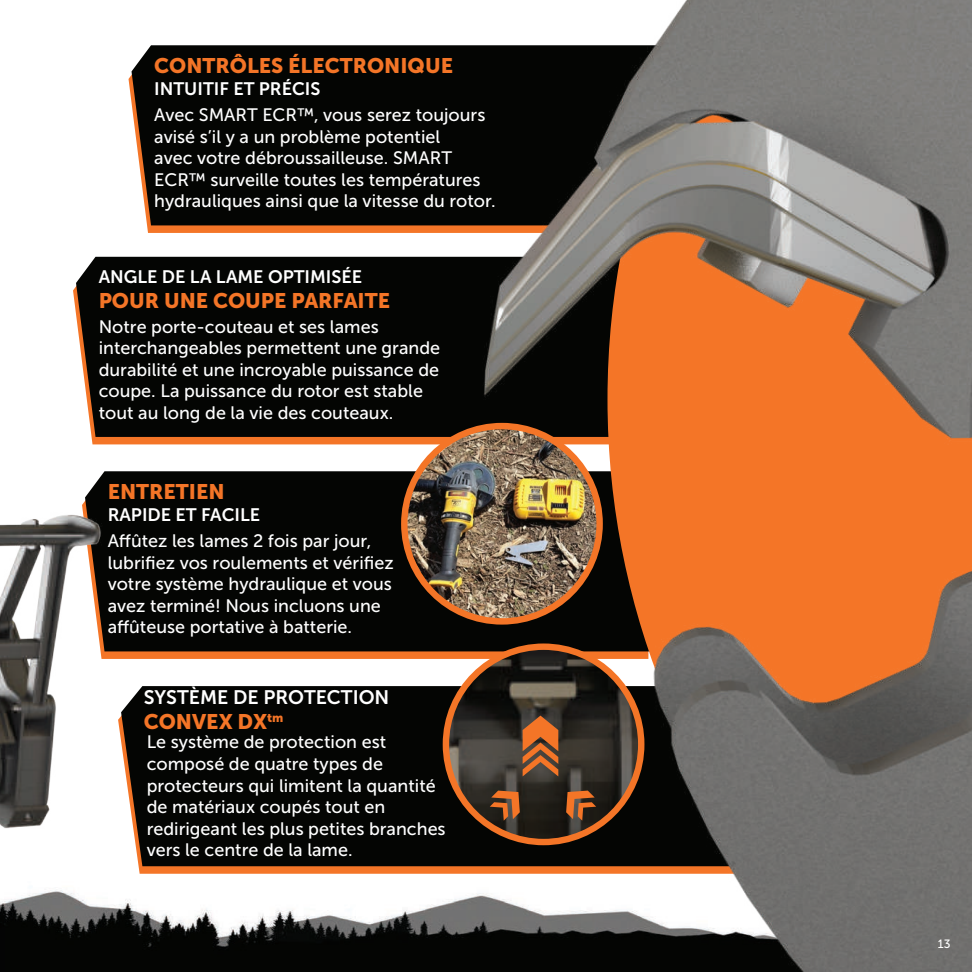
<style>
.page{position:relative;width:972px;height:972px;background:#fff}
.page>*{position:absolute;margin:0;border:0;box-sizing:border-box;transform-origin:0 0}
.t1{font:21px "Museo Sans 900";color:#f47527}
.t2{font:19.5px "Museo Sans 700";color:#fff}
.t3{font:18px/21.6px "Museo Sans 500";color:#fff}
.t4{font:18px "Museo Sans 700";color:#fff}
.t5{font:12px "Museo Sans 500";color:#fff}
</style>
<div class="page">
<img style="left:1px;top:78px;width:461px;height:894px">
<svg style="left:82px;top:479px;width:380px;height:180px;background:#e7732b"></svg>
<div style="left:85px;top:471px;width:377px;height:180px;background:#040503"></div>
<svg style="left:73px;top:264px;width:383px;height:180px;fill:#f47527"></svg>
<div style="left:76px;top:257px;width:386px;height:180px;background:#040503"></div>
<svg style="left:129px;top:71px;width:333px;height:162px;fill:#f47527"></svg>
<div style="left:132px;top:45px;width:330px;height:180px;background:#040503"></div>
<img style="left:0;top:0;width:1px;height:972px">
<svg style="left:118px;top:694px;width:344px;height:180px;fill:#f47527"></svg>
<div style="left:121px;top:686px;width:341px;height:180px;background:#040503"></div>
<img style="left:446px;top:647px;width:195px;height:195px;border-radius:98px">
<img style="left:0;top:508px;width:108px;height:363px">
<img style="left:462px;top:0;width:510px;height:972px">
<img style="left:404px;top:426px;width:196px;height:195px;border-radius:98px">
<div style="left:401px;top:423px;width:202px;height:202px;border:6px solid #f47527;border-radius:50%"></div>
<p class="t1" style="left:154px;top:54px;width:300px">CONTRÔLES ÉLECTRONIQUE</p>
<p class="t4" style="left:154px;top:79px;width:168px">INTUITIF ET PRÉCIS</p>
<p class="t3" style="left:154px;top:104px;width:343px">Avec SMART ECR™, vous serez toujours avisé s’il y a un problème potentiel<br>avec votre débroussailleuse. SMART ECR™ surveille toutes les températures hydrauliques ainsi que la vitesse du rotor.</p>
<p class="t4" style="left:99px;top:266px;width:265px">ANGLE DE LA LAME OPTIMISÉE</p>
<p class="t1" style="left:99px;top:289px;width:293px">POUR UNE COUPE PARFAITE</p>
<p class="t3" style="left:99px;top:316px;width:343px">Notre porte-couteau et ses lames interchangeables permettent une grande durabilité et une incroyable puissance de coupe. La puissance du rotor est stable tout au long de la vie des couteaux.</p>
<p class="t1" style="left:108px;top:480px;width:118px">ENTRETIEN</p>
<p class="t4" style="left:108px;top:505px;width:154px">RAPIDE ET FACILE</p>
<p class="t3" style="left:108px;top:530px;width:288px">Affûtez les lames 2 fois par jour, lubrifiez vos roulements et vérifiez votre système hydraulique et vous avez terminé! Nous incluons une affûteuse portative à batterie.</p>
<p class="t2" style="left:144px;top:687px;width:247px">SYSTÈME DE PROTECTION</p>
<p class="t1" style="left:144px;top:710px;width:141px">CONVEX DX<sup>tm</sup></p>
<p class="t3" style="left:147px;top:731px;width:300px">Le système de protection est composé de quatre types de protecteurs qui limitent la quantité de matériaux coupés tout en redirigeant les plus petites branches vers le centre de la lame.</p>
<p class="t5" style="left:938px;top:938px;width:14px">13</p>
</div>
